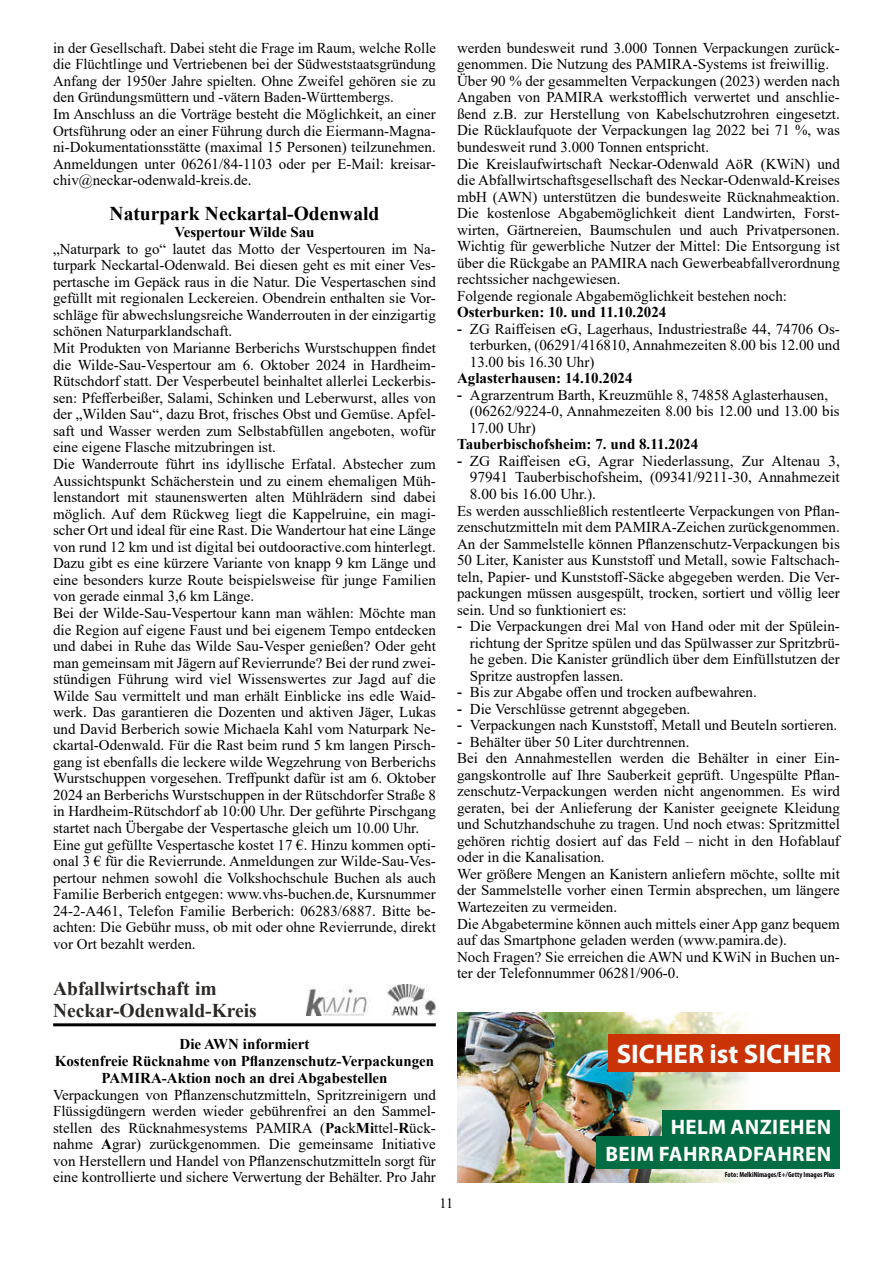
<style>
.page{position:relative;width:893px;height:1263px;background:#fff}
.page>*{position:absolute;margin:0;border:0;box-sizing:border-box;transform-origin:0 0}
.t1{font:700 27px "Myriad Pro";color:#fff}
.t2{font:700 21px/26.4px "Myriad Pro";letter-spacing:.02em;color:#fff;text-align:right}
.t3{font:700 19.5px/22.5px "Times New Roman";color:#2b2826}
.t4{font:700 19.5px "Times New Roman";color:#000}
.t5{font:15px/16.5px "Times New Roman";color:#000}
.t6{font:700 15px/17px "Times New Roman";color:#000;text-align:center}
.t7{font:14.25px "Times New Roman";color:#000}
.t8{font:700 condensed 7.5px "Myriad Pro";color:#000}
.s1{font-weight:700}
.s2{font-family:"Arial"}
</style>
<div class="page">
<hr style="left:53px;top:1023px;width:383px;height:3px;background:#000">
<img style="left:307px;top:985px;width:129px;height:30px">
<img style="left:457px;top:1012px;width:290px;height:170px">
<div style="left:608px;top:1034px;width:232px;height:38px;background:#c93306"></div>
<div style="left:662px;top:1110px;width:178px;height:33px;background:#026c42"></div>
<div style="left:597px;top:1136px;width:243px;height:33px;background:#026c42"></div>
<p class="t5" style="left:53px;top:39px;width:384px">in der Gesellschaft. Dabei steht die Frage im Raum, welche Rolle die Flüchtlinge und Vertriebenen bei der Südweststaatsgründung Anfang der 1950er Jahre spielten. Ohne Zweifel gehören sie zu den Gründungsmüttern und -vätern Baden-Württembergs.<br>Im Anschluss an die Vorträge besteht die Möglichkeit, an einer Ortsführung oder an einer Führung durch die Eiermann-Magna&shy;ni-Dokumentationsstätte (maximal 15 Personen) teilzunehmen.<br>Anmeldungen unter 06261/84-1103 oder per E-Mail: kreisar&shy;chiv@neckar-odenwald-kreis.de.</p>
<h3 class="t4" style="left:110px;top:199px;width:271px">Naturpark Neckartal-Odenwald</h3>
<p class="t6" style="left:174px;top:223px;width:142px">Vespertour Wilde Sau</p>
<p class="t5" style="left:53px;top:240px;width:384px">„Naturpark to go“ lautet das Motto der Vespertouren im Na&shy;turpark Neckartal-Odenwald. Bei diesen geht es mit einer Ves&shy;pertasche im Gepäck raus in die Natur. Die Vespertaschen sind gefüllt mit regionalen Leckereien. Obendrein enthalten sie Vor&shy;schläge für abwechslungsreiche Wanderrouten in der einzigartig schönen Naturparklandschaft.<br>Mit Produkten von Marianne Berberichs Wurstschuppen findet die Wilde-Sau-Vespertour am 6. Oktober 2024 in Hardheim-Rütschdorf statt. Der Vesperbeutel beinhaltet allerlei Leckerbis&shy;sen: Pfefferbeißer, Salami, Schinken und Leberwurst, alles von der „Wilden Sau“, dazu Brot, frisches Obst und Gemüse. Apfel&shy;saft und Wasser werden zum Selbstabfüllen angeboten, wofür eine eigene Flasche mitzubringen ist.<br>Die Wanderroute führt ins idyllische Erfatal. Abstecher zum Aussichtspunkt Schächerstein und zu einem ehemaligen Müh&shy;lenstandort mit staunenswerten alten Mühlrädern sind dabei möglich. Auf dem Rückweg liegt die Kappelruine, ein magi&shy;scher Ort und ideal für eine Rast. Die Wandertour hat eine Länge von rund 12 km und ist digital bei outdooractive.com hinterlegt.<br>Dazu gibt es eine kürzere Variante von knapp 9 km Länge und eine besonders kurze Route beispielsweise für junge Familien von gerade einmal 3,6 km Länge.<br>Bei der Wilde-Sau-Vespertour kann man wählen: Möchte man die Region auf eigene Faust und bei eigenem Tempo entdecken und dabei in Ruhe das Wilde Sau-Vesper genießen? Oder geht man gemeinsam mit Jägern auf Revierrunde? Bei der rund zwei&shy;stündigen Führung wird viel Wissenswertes zur Jagd auf die Wilde Sau vermittelt und man erhält Einblicke ins edle Waid&shy;werk. Das garantieren die Dozenten und aktiven Jäger, Lukas und David Berberich sowie Michaela Kahl vom Naturpark Ne&shy;ckartal-Odenwald. Für die Rast beim rund 5 km langen Pirsch&shy;gang ist ebenfalls die leckere wilde Wegzehrung von Berberichs Wurstschuppen vorgesehen. Treffpunkt dafür ist am 6. Oktober 2024 an Berberichs Wurstschuppen in der Rütschdorfer Straße 8 in Hardheim-Rütschdorf ab 10:00 Uhr. Der geführte Pirschgang startet nach Übergabe der Vespertasche gleich um 10.00 Uhr.<br>Eine gut gefüllte Vespertasche kostet 17 €. Hinzu kommen opti&shy;onal 3 € für die Revierrunde. Anmeldungen zur Wilde-Sau-Ves&shy;pertour nehmen sowohl die Volkshochschule Buchen als auch Familie Berberich entgegen: www.vhs-buchen.de, Kursnummer 24-2-A461, Telefon Familie Berberich: 06283/6887. Bitte be&shy;achten: Die Gebühr muss, ob mit oder ohne Revierrunde, direkt vor Ort bezahlt werden.</p>
<h3 class="t3" style="left:53px;top:976px;width:205px">Abfallwirtschaft im<br>Neckar-Odenwald-Kreis</h3>
<p class="t6" style="left:55px;top:1035px;width:381px">Die AWN informiert<br>Kostenfreie Rücknahme von Pflanzenschutz-Verpackungen<br>PAMIRA-Aktion noch an drei Abgabestellen</p>
<p class="t5" style="left:53px;top:1086px;width:384px;text-align:justify">Verpackungen von Pflanzenschutzmitteln, Spritzreinigern und Flüssigdüngern werden wieder gebührenfrei an den Sammel&shy;stellen des Rücknahmesystems PAMIRA (<span class="s1">Pa</span>ck<span class="s1">Mi</span>ttel-<span class="s1">R</span>ück&shy;nahme <span class="s1">A</span>grar) zurückgenommen. Die gemeinsame Initiative von Herstellern und Handel von Pflanzenschutzmitteln sorgt für eine kontrollierte und sichere Verwertung der Behälter. Pro Jahr</p>
<p class="t5" style="left:457px;top:39px;width:384px">werden bundesweit rund 3.000 Tonnen Verpackungen zurück&shy;genommen. Die Nutzung des PAMIRA-Systems ist freiwillig.<br>Über 90 % der gesammelten Verpackungen (2023) werden nach Angaben von PAMIRA werkstofflich verwertet und anschlie&shy;ßend z.B. zur Herstellung von Kabelschutzrohren eingesetzt.<br>Die Rücklaufquote der Verpackungen lag 2022 bei 71 %, was bundesweit rund 3.000 Tonnen entspricht.<br>Die Kreislaufwirtschaft Neckar-Odenwald AöR (KWiN) und die Abfallwirtschaftsgesellschaft des Neckar-Odenwald-Kreises mbH (AWN) unterstützen die bundesweite Rücknahmeaktion.<br>Die kostenlose Abgabemöglichkeit dient Landwirten, Forst&shy;wirten, Gärtnereien, Baumschulen und auch Privatpersonen.<br>Wichtig für gewerbliche Nutzer der Mittel: Die Entsorgung ist über die Rückgabe an PAMIRA nach Gewerbeabfallverordnung rechtssicher nachgewiesen.<br>Folgende regionale Abgabemöglichkeit bestehen noch:</p>
<p class="t6" style="left:457px;top:303px;width:211px">Osterburken: 10. und 11.10.2024</p>
<p class="t5" style="left:470px;top:320px;width:371px;text-align:justify;text-indent:-13px"><span class="s2">-</span> ZG Raiffeisen eG, Lagerhaus, Industriestraße 44, 74706 Os&shy;terburken, (06291/416810, Annahmezeiten 8.00 bis 12.00 und 13.00 bis 16.30 Uhr)</p>
<p class="t6" style="left:457px;top:369px;width:177px">Aglasterhausen: 14.10.2024</p>
<p class="t5" style="left:470px;top:386px;width:371px;text-indent:-13px"><span class="s2">-</span> Agrarzentrum Barth, Kreuzmühle 8, 74858 Aglasterhausen, (06262/9224-0, Annahmezeiten 8.00 bis 12.00 und 13.00 bis<br>17.00 Uhr)</p>
<p class="t6" style="left:457px;top:435px;width:243px">Tauberbischofsheim: 7. und 8.11.2024</p>
<p class="t5" style="left:457px;top:452px;width:384px"><span class="s2">-</span> ZG Raiffeisen eG, Agrar Niederlassung, Zur Altenau 3,</p>
<p class="t5" style="left:470px;top:469px;width:371px">97941 Tauberbischofsheim, (09341/9211-30, Annahmezeit</p>
<p class="t5" style="left:470px;top:485px;width:128px">8.00 bis 16.00 Uhr.).</p>
<p class="t5" style="left:457px;top:502px;width:384px">Es werden ausschließlich restentleerte Verpackungen von Pflan-</p>
<p class="t5" style="left:457px;top:518px;width:384px">zenschutzmitteln mit dem PAMIRA-Zeichen zurückgenommen.</p>
<p class="t5" style="left:457px;top:535px;width:384px">An der Sammelstelle können Pflanzenschutz-Verpackungen bis</p>
<p class="t5" style="left:457px;top:551px;width:384px">50 Liter, Kanister aus Kunststoff und Metall, sowie Faltschach-</p>
<p class="t5" style="left:457px;top:568px;width:384px">teln, Papier- und Kunststoff-Säcke abgegeben werden. Die Ver-</p>
<p class="t5" style="left:457px;top:584px;width:384px">packungen müssen ausgespült, trocken, sortiert und völlig leer</p>
<p class="t5" style="left:457px;top:601px;width:171px">sein. Und so funktioniert es:</p>
<p class="t5" style="left:470px;top:617px;width:371px;text-align:justify;text-indent:-13px"><span class="s2">-</span> Die Verpackungen drei Mal von Hand oder mit der Spülein&shy;richtung der Spritze spülen und das Spülwasser zur Spritzbrü&shy;he geben. Die Kanister gründlich über dem Einfüllstutzen der Spritze austropfen lassen.</p>
<p class="t5" style="left:457px;top:683px;width:301px"><span class="s2">-</span> Bis zur Abgabe offen und trocken aufbewahren.</p>
<p class="t5" style="left:457px;top:700px;width:235px"><span class="s2">-</span> Die Verschlüsse getrennt abgegeben.</p>
<p class="t5" style="left:457px;top:716px;width:382px"><span class="s2">-</span> Verpackungen nach Kunststoff, Metall und Beuteln sortieren.</p>
<p class="t5" style="left:457px;top:733px;width:384px"><span class="s2">-</span> Behälter über 50 Liter durchtrennen.<br>Bei den Annahmestellen werden die Behälter in einer Ein&shy;gangskontrolle auf Ihre Sauberkeit geprüft. Ungespülte Pflan&shy;zenschutz-Verpackungen werden nicht angenommen. Es wird geraten, bei der Anlieferung der Kanister geeignete Kleidung und Schutzhandschuhe zu tragen. Und noch etwas: Spritzmittel gehören richtig dosiert auf das Feld – nicht in den Hofablauf oder in die Kanalisation.<br>Wer größere Mengen an Kanistern anliefern möchte, sollte mit der Sammelstelle vorher einen Termin absprechen, um längere Wartezeiten zu vermeiden.<br>Die Abgabetermine können auch mittels einer App ganz bequem auf das Smartphone geladen werden (www.pamira.de).<br>Noch Fragen? Sie erreichen die AWN und KWiN in Buchen un&shy;ter der Telefonnummer 06281/906-0.</p>
<h1 class="t1" style="left:617px;top:1036px;width:216px">SICHER ist SICHER</h1>
<h2 class="t2" style="left:605px;top:1113px;width:227px">HELM ANZIEHEN<br>BEIM FAHRRADFAHREN</h2>
<p class="t8" style="left:725px;top:1170px;width:111px">Foto: MelkiNimages/E+/Getty Images Plus</p>
<p class="t7" style="left:440px;top:1193px;width:15px">11</p>
</div>
